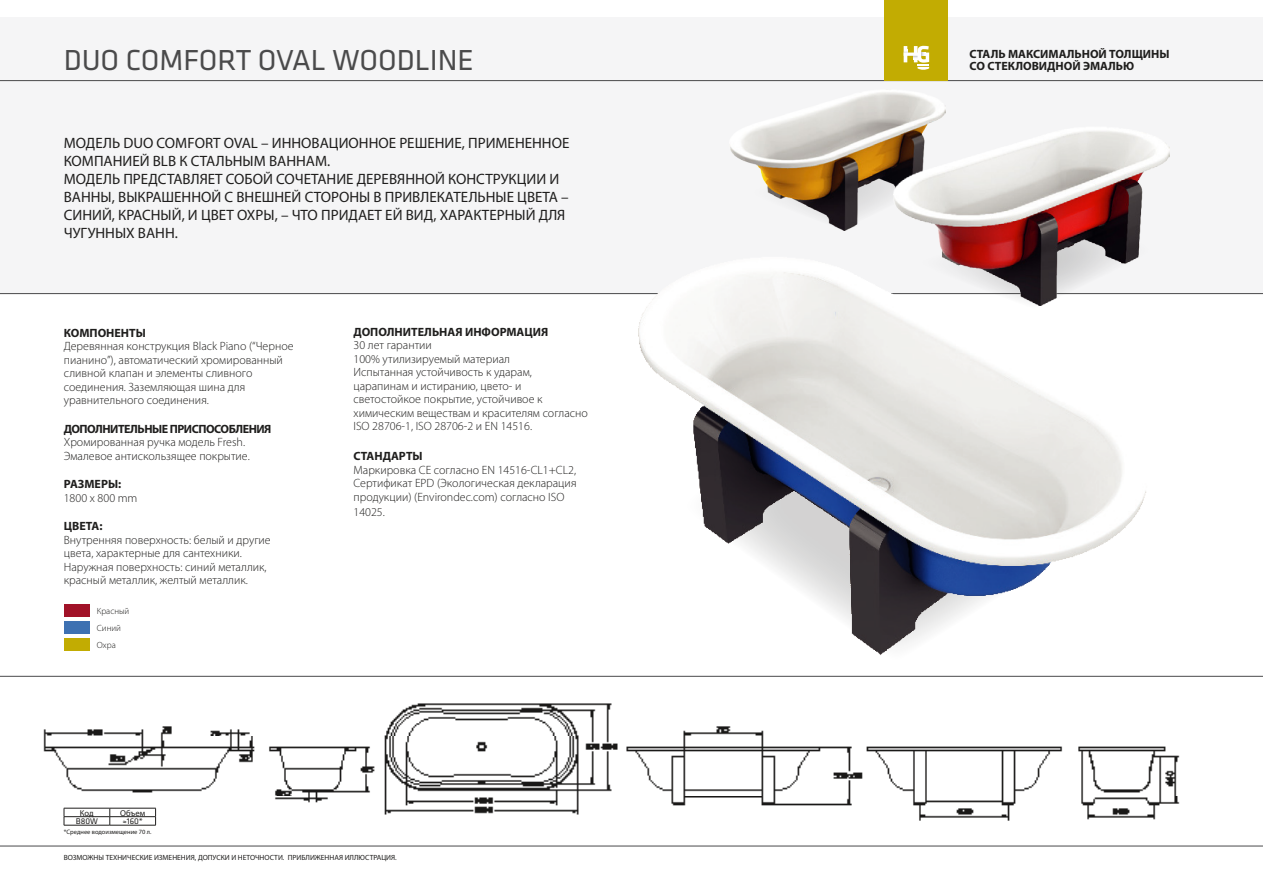
<style>
.page{position:relative;width:1263px;height:893px;background:#fff}
.page>*{position:absolute;margin:0;border:0;box-sizing:border-box;transform-origin:0 0}
.t1{font:30px "Klavika";color:#4a4a4b}
.t2{font:15px/18px "Myriad Pro";color:#1f1e1d}
.t3{font:300 12px/13.5px "Myriad Pro";color:#1f1e1d}
.t4{font:700 12px "Myriad Pro";color:#1f1e1d}
.t5{font:700 12px "Myriad Pro";letter-spacing:-.04em;color:#1f1e1d}
.t6{font:300 9px/17px "Myriad Pro";color:#1f1e1d}
.t7{font:8.55px "Klavika";color:#1f1e1d}
.t8{font:8.55px "Myriad Pro";color:#1f1e1d}
.t9{font:7.5px "Myriad Pro";color:#1f1e1d}
.t10{font:6.45px "Myriad Pro";color:#1f1e1d}
</style>
<div class="page">
<div style="left:64px;top:604px;width:25px;height:13px;background:#a11228"></div>
<div style="left:64px;top:621px;width:25px;height:13px;background:#3e71b2"></div>
<div style="left:64px;top:638px;width:25px;height:13px;background:#c2ac02"></div>
<img style="left:0;top:703px;width:1254px;height:143px">
<div style="left:0;top:17px;width:1263px;height:276px;background:#f5f5f6"></div>
<hr style="left:0;top:293px;width:1263px;height:1px;background:#4a4a4b">
<hr style="left:0;top:676px;width:1263px;height:1px;background:#4a4a4b">
<hr style="left:0;top:846px;width:1263px;height:1px;background:#4a4a4b">
<hr style="left:64px;top:808px;width:46px;height:1px;background:#1f1e1d">
<hr style="left:110px;top:808px;width:46px;height:1px;background:#1f1e1d">
<hr style="left:64px;top:816px;width:46px;height:1px;background:#1f1e1d">
<svg style="left:64px;top:808px;width:1px;height:17px"></svg>
<hr style="left:110px;top:816px;width:46px;height:1px;background:#1f1e1d">
<svg style="left:110px;top:808px;width:1px;height:17px"></svg>
<svg style="left:155px;top:808px;width:1px;height:17px"></svg>
<hr style="left:64px;top:825px;width:46px;height:1px;background:#1f1e1d">
<hr style="left:110px;top:825px;width:46px;height:1px;background:#1f1e1d">
<hr style="left:0;top:80px;width:1263px;height:1px;background:#4a4a4b">
<div style="left:884px;top:0;width:64px;height:80px;background:#c2ac02"></div>
<svg style="left:904px;top:46px;width:25px;height:24px"></svg>
<img style="left:730px;top:93px;width:215px;height:64px">
<svg style="left:737px;top:154px;width:156px;height:77px"></svg>
<img style="left:893px;top:126px;width:276px;height:169px">
<img style="left:633px;top:251px;width:521px;height:404px">
<p class="t4" style="left:969px;top:46px;width:202px">СТАЛЬ МАКСИМАЛЬНОЙ ТОЛЩИНЫ</p>
<h1 class="t1" style="left:64px;top:44px;width:411px">DUO COMFORT OVAL WOODLINE</h1>
<p class="t4" style="left:969px;top:58px;width:166px">СО СТЕКЛОВИДНОЙ ЭМАЛЬЮ</p>
<p class="t2" style="left:64px;top:133px;width:507px">МОДЕЛЬ DUO COMFORT OVAL – ИННОВАЦИОННОЕ РЕШЕНИЕ, ПРИМЕНЕННОЕ КОМПАНИЕЙ BLB К СТАЛЬНЫМ ВАННАМ.<br>МОДЕЛЬ ПРЕДСТАВЛЯЕТ СОБОЙ СОЧЕТАНИЕ ДЕРЕВЯННОЙ КОНСТРУКЦИИ И ВАННЫ, ВЫКРАШЕННОЙ С ВНЕШНЕЙ СТОРОНЫ В ПРИВЛЕКАТЕЛЬНЫЕ ЦВЕТА – СИНИЙ, КРАСНЫЙ, И ЦВЕТ ОХРЫ, – ЧТО ПРИДАЕТ ЕЙ ВИД, ХАРАКТЕРНЫЙ ДЛЯ ЧУГУННЫХ ВАНН.</p>
<p class="t4" style="left:64px;top:325px;width:84px">КОМПОНЕНТЫ</p>
<p class="t3" style="left:64px;top:339px;width:231px">Деревянная конструкция Black Piano (“Черное пианино”), автоматический хромированный сливной клапан и элементы сливного соединения. Заземляющая шина для уравнительного соединения.</p>
<p class="t5" style="left:64px;top:421px;width:209px">ДОПОЛНИТЕЛЬНЫЕ ПРИСПОСОБЛЕНИЯ</p>
<p class="t3" style="left:64px;top:435px;width:188px">Хромированная ручка модель Fresh.<br>Эмалевое антискользящее покрытие.</p>
<p class="t4" style="left:64px;top:476px;width:59px">РАЗМЕРЫ:</p>
<p class="t3" style="left:64px;top:491px;width:75px">1800 x 800 mm</p>
<p class="t4" style="left:64px;top:518px;width:40px">ЦВЕТА:</p>
<p class="t3" style="left:64px;top:533px;width:208px">Внутренняя поверхность: белый и другие цвета, характерные для сантехники.<br>Наружная поверхность: синий металлик, красный металлик, желтый металлик.</p>
<p class="t6" style="left:97px;top:602px;width:34px">Красный<br>Синий<br>Охра</p>
<p class="t4" style="left:353px;top:324px;width:196px">ДОПОЛНИТЕЛЬНАЯ ИНФОРМАЦИЯ</p>
<p class="t3" style="left:353px;top:338px;width:236px">30 лет гарантии<br>100% утилизируемый материал<br>Испытанная устойчивость к ударам, царапинам и истиранию, цвето- и светостойкое покрытие, устойчивое к химическим веществам и красителям согласно<br>ISO 28706-1, ISO 28706-2 и EN 14516.</p>
<p class="t4" style="left:353px;top:448px;width:71px">СТАНДАРТЫ</p>
<p class="t3" style="left:353px;top:463px;width:225px;text-align:justify">Маркировка CE согласно EN 14516-CL1+CL2, Сертификат EPD (Экологическая декларация продукции) (Environdec.com) согласно ISO</p>
<p class="t3" style="left:353px;top:505px;width:33px">14025.</p>
<p class="t8" style="left:80px;top:807px;width:15px">Код</p>
<p class="t8" style="left:120px;top:807px;width:27px">Объем</p>
<p class="t7" style="left:76px;top:817px;width:24px">B80W</p>
<p class="t7" style="left:122px;top:817px;width:22px">≈160*</p>
<p class="t10" style="left:64px;top:828px;width:89px">*Среднее водоизмещение 70 л.</p>
<p class="t9" style="left:64px;top:853px;width:335px">ВОЗМОЖНЫ ТЕХНИЧЕСКИЕ ИЗМЕНЕНИЯ, ДОПУСКИ И НЕТОЧНОСТИ. ПРИБЛИЖЕННАЯ ИЛЛЮСТРАЦИЯ.</p>
</div>
